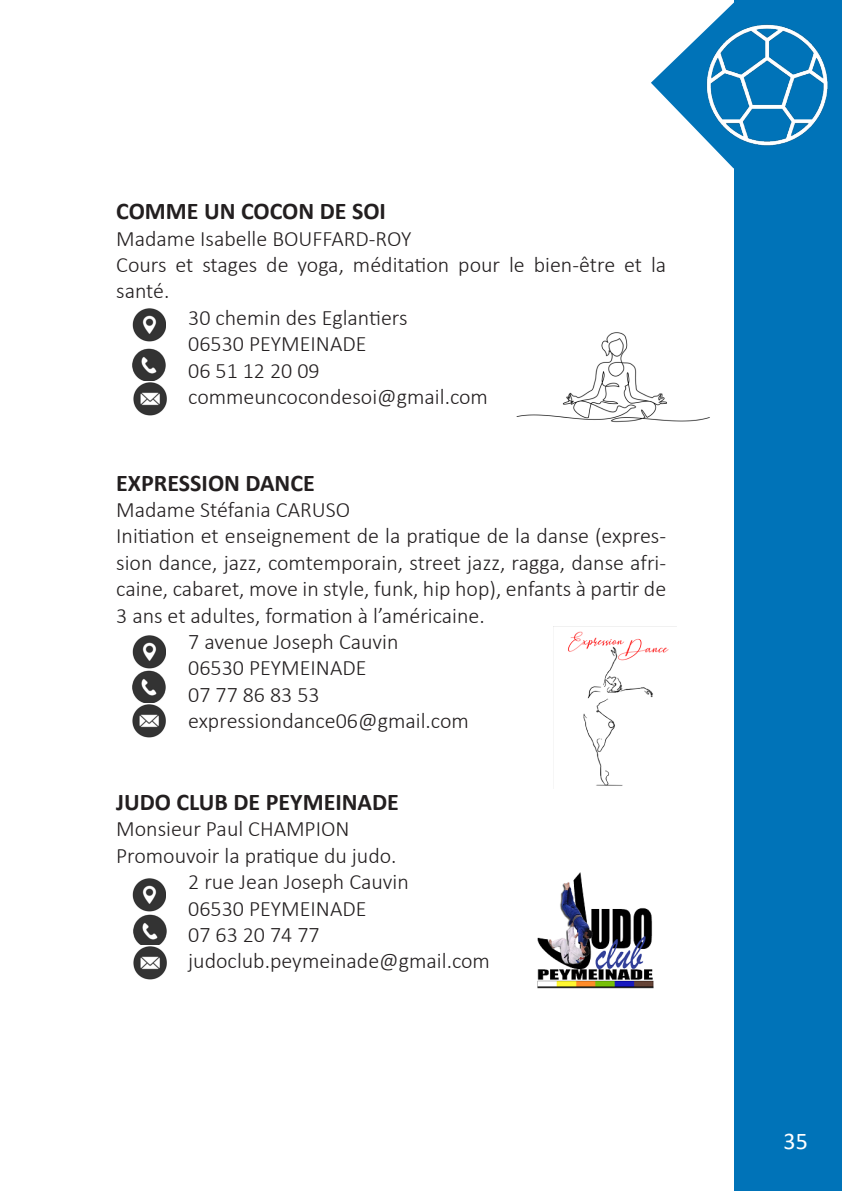
<style>
.page{position:relative;width:842px;height:1191px;background:#fff}
.page>*{position:absolute;margin:0;border:0;box-sizing:border-box;transform-origin:0 0}
.t1{font:700 24px "Calibri";color:#231f20}
.t2{font:24px "Calibri";color:#fff}
.t3{font:300 22px/26.4px "Calibri";color:#231f20}
</style>
<div class="page">
<div style="left:734px;top:0;width:108px;height:1191px;background:#0073b8"></div>
<svg style="left:651px;top:63px;width:20px;height:41px"></svg>
<img style="left:132px;top:308px;width:34px;height:34px">
<img style="left:132px;top:635px;width:34px;height:102px">
<img style="left:132px;top:878px;width:34px;height:33px">
<img style="left:132px;top:348px;width:35px;height:67px">
<img style="left:133px;top:914px;width:34px;height:31px">
<img style="left:133px;top:946px;width:34px;height:33px">
<img style="left:671px;top:2px;width:157px;height:167px">
<img style="left:516px;top:332px;width:194px;height:91px">
<img style="left:554px;top:626px;width:122px;height:160px">
<img style="left:537px;top:872px;width:117px;height:117px">
<p class="t1" style="left:116px;top:194px;width:271px">COMME UN COCON DE SOI</p>
<p class="t3" style="left:116px;top:225px;width:297px">Madame Isabelle BOUFFARD-ROY</p>
<p class="t3" style="left:116px;top:251px;width:551px">Cours et stages de yoga, méditation pour le bien-être et la santé.</p>
<p class="t3" style="left:188px;top:304px;width:221px">30 chemin des Eglantiers</p>
<p class="t3" style="left:188px;top:330px;width:180px">06530 PEYMEINADE</p>
<p class="t3" style="left:188px;top:357px;width:133px">06 51 12 20 09</p>
<p class="t3" style="left:188px;top:383px;width:301px">commeuncocondesoi@gmail.com</p>
<p class="t1" style="left:116px;top:465px;width:200px">EXPRESSION DANCE</p>
<p class="t3" style="left:116px;top:496px;width:235px">Madame Stéfania CARUSO</p>
<p class="t3" style="left:116px;top:522px;width:551px;text-align:justify">Initiation et enseignement de la pratique de la danse (expres&shy;sion dance, jazz, comtemporain, street jazz, ragga, danse afri&shy;caine, cabaret, move in style, funk, hip hop), enfants à partir de 3 ans et adultes, formation à l’américaine.</p>
<p class="t3" style="left:188px;top:628px;width:212px">7 avenue Joseph Cauvin</p>
<p class="t3" style="left:188px;top:654px;width:180px">06530 PEYMEINADE</p>
<p class="t3" style="left:188px;top:681px;width:133px">07 77 86 83 53</p>
<p class="t3" style="left:188px;top:707px;width:282px">expressiondance06@gmail.com</p>
<p class="t1" style="left:116px;top:785px;width:284px">JUDO CLUB DE PEYMEINADE</p>
<p class="t3" style="left:116px;top:815px;width:235px">Monsieur Paul CHAMPION</p>
<p class="t3" style="left:116px;top:842px;width:282px">Promouvoir la pratique du judo.</p>
<p class="t3" style="left:188px;top:868px;width:222px">2 rue Jean Joseph Cauvin</p>
<p class="t3" style="left:188px;top:894px;width:180px">06530 PEYMEINADE</p>
<p class="t3" style="left:188px;top:921px;width:133px">07 63 20 74 77</p>
<p class="t3" style="left:188px;top:947px;width:303px">judoclub.peymeinade@gmail.com</p>
<p class="t2" style="left:763px;top:1123px;width:26px">35</p>
<p class="t2" style="left:784px;top:1124px;width:26px">35</p>
</div>
